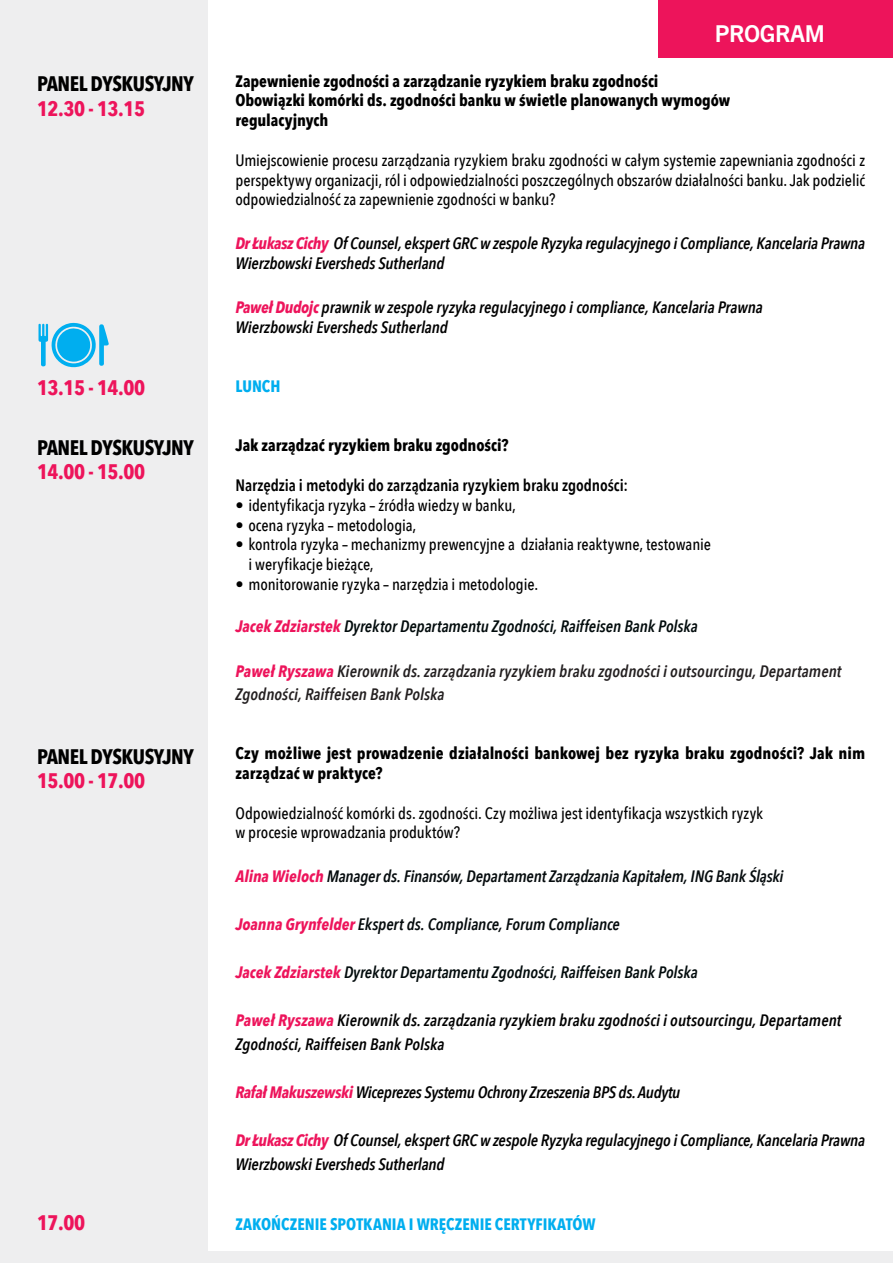
<style>
.page{position:relative;width:893px;height:1263px;background:#eeeeef}
.page>*{position:absolute;margin:0;border:0;box-sizing:border-box;transform-origin:0 0}
.t1{font:700 23.4px "Trade Gothic Next LT Pro";letter-spacing:-.02em;color:#fff}
.t2{font:700 21px "Avenir Next Condensed";letter-spacing:-.02em;color:#ed145b}
.t3{font:700 21px "Avenir Next Condensed";letter-spacing:-.02em;color:#000}
.t4{font:500 16.5px/19.8px "Avenir Next Condensed";letter-spacing:-.005em;color:#000}
.t5{font:italic 600 16.5px/19.8px "Avenir Next Condensed";letter-spacing:-.01em;color:#000}
.t6{font:700 16.5px/19.8px "Avenir Next Condensed";color:#000}
.t7{font:italic 600 16.5px "Avenir Next Condensed";letter-spacing:-.005em;color:#020b0c}
.t8{font:italic 600 16.5px "Avenir Next Condensed";letter-spacing:-.01em;color:#050b0d}
.t9{font:italic 600 16.5px/22.5px "Avenir Next Condensed";letter-spacing:.005em;color:#231f20}
.t10{font:italic 600 16.5px/24px "Avenir Next Condensed";letter-spacing:.005em;color:#010101}
.t11{font:600 16.5px "Avenir Next Condensed";letter-spacing:-.005em;color:#000}
.t12{font:700 16.5px "Avenir Next Condensed";color:#00aeef}
.s1{font-weight:700;color:#ed145b}
</style>
<div class="page">
<div style="left:208px;top:0;width:685px;height:1251px;background:#fff"></div>
<div style="left:658px;top:0;width:235px;height:58px;background:#ed145b"></div>
<svg style="left:38px;top:323px;width:71px;height:44px"></svg>
<h1 class="t1" style="left:715px;top:17px;width:111px">PROGRAM</h1>
<p class="t3" style="left:37px;top:71px;width:158px">PANEL DYSKUSYJNY</p>
<p class="t2" style="left:37px;top:95px;width:110px">12.30 - 13.15</p>
<p class="t6" style="left:235px;top:71px;width:496px">Zapewnienie zgodności a zarządzanie ryzykiem braku zgodności<br>Obowiązki komórki ds. zgodności banku w świetle planowanych wymogów regulacyjnych</p>
<p class="t4" style="left:235px;top:150px;width:631px;text-align:justify">Umiejscowienie procesu zarządzania ryzykiem braku zgodności w całym systemie zapewniania zgodności z perspektywy organizacji, ról i odpowiedzialności poszczególnych obszarów działalności banku. Jak podzielić odpowiedzialność za zapewnienie zgodności w banku?</p>
<p class="t5" style="left:235px;top:233px;width:631px"><span class="s1">Dr Łukasz Cichy</span> Of Counsel, ekspert GRC w zespole Ryzyka regulacyjnego i Compliance, Kancelaria Prawna<br>Wierzbowski Eversheds Sutherland</p>
<p class="t5" style="left:235px;top:297px;width:529px"><span class="s1">Paweł Dudojc</span> prawnik w zespole ryzyka regulacyjnego i compliance, Kancelaria Prawna<br>Wierzbowski Eversheds Sutherland</p>
<p class="t2" style="left:37px;top:374px;width:110px">13.15 - 14.00</p>
<p class="t12" style="left:235px;top:376px;width:46px">LUNCH</p>
<p class="t3" style="left:37px;top:434px;width:158px">PANEL DYSKUSYJNY</p>
<p class="t2" style="left:37px;top:458px;width:110px">14.00 - 15.00</p>
<p class="t6" style="left:235px;top:436px;width:275px">Jak zarządzać ryzykiem braku zgodności?</p>
<p class="t11" style="left:235px;top:471px;width:394px">Narzędzia i metodyki do zarządzania ryzykiem braku zgodności:</p>
<p class="t4" style="left:235px;top:495px;width:282px">• identyfikacja ryzyka – źródła wiedzy w banku,</p>
<p class="t4" style="left:235px;top:515px;width:182px">• ocena ryzyka – metodologia,</p>
<p class="t4" style="left:248px;top:535px;width:464px;text-indent:-13px">• kontrola ryzyka – mechanizmy prewencyjne a działania reaktywne, testowanie i weryfikacje bieżące,</p>
<p class="t4" style="left:235px;top:574px;width:304px">• monitorowanie ryzyka – narzędzia i metodologie.</p>
<p class="t7" style="left:235px;top:617px;width:464px"><span class="s1">Jacek Zdziarstek</span> Dyrektor Departamentu Zgodności, Raiffeisen Bank Polska</p>
<p class="t9" style="left:235px;top:660px;width:607px"><span class="s1">Paweł Ryszawa</span> Kierownik ds. zarządzania ryzykiem braku zgodności i outsourcingu, Departament<br>Zgodności, Raiffeisen Bank Polska</p>
<p class="t3" style="left:37px;top:743px;width:158px">PANEL DYSKUSYJNY</p>
<p class="t2" style="left:37px;top:767px;width:110px">15.00 - 17.00</p>
<p class="t6" style="left:235px;top:743px;width:631px">Czy możliwe jest prowadzenie działalności bankowej bez ryzyka braku zgodności? Jak nim zarządzać w praktyce?</p>
<p class="t4" style="left:235px;top:803px;width:529px">Odpowiedzialność komórki ds. zgodności. Czy możliwa jest identyfikacja wszystkich ryzyk w procesie wprowadzania produktów?</p>
<p class="t8" style="left:235px;top:866px;width:550px"><span class="s1">Alina Wieloch</span> Manager ds. Finansów, Departament Zarządzania Kapitałem, ING Bank Śląski</p>
<p class="t8" style="left:235px;top:914px;width:386px"><span class="s1">Joanna Grynfelder</span> Ekspert ds. Compliance, Forum Compliance</p>
<p class="t7" style="left:235px;top:962px;width:464px"><span class="s1">Jacek Zdziarstek</span> Dyrektor Departamentu Zgodności, Raiffeisen Bank Polska</p>
<p class="t10" style="left:235px;top:1008px;width:607px"><span class="s1">Paweł Ryszawa</span> Kierownik ds. zarządzania ryzykiem braku zgodności i outsourcingu, Departament<br>Zgodności, Raiffeisen Bank Polska</p>
<p class="t5" style="left:235px;top:1082px;width:446px"><span class="s1">Rafał Makuszewski</span> Wiceprezes Systemu Ochrony Zrzeszenia BPS ds. Audytu</p>
<p class="t5" style="left:235px;top:1128px;width:631px;line-height:24px"><span class="s1">Dr Łukasz Cichy</span> Of Counsel, ekspert GRC w zespole Ryzyka regulacyjnego i Compliance, Kancelaria Prawna<br>Wierzbowski Eversheds Sutherland</p>
<p class="t2" style="left:37px;top:1210px;width:50px">17.00</p>
<p class="t12" style="left:235px;top:1214px;width:362px">ZAKOŃCZENIE SPOTKANIA I WRĘCZENIE CERTYFIKATÓW</p>
</div>
